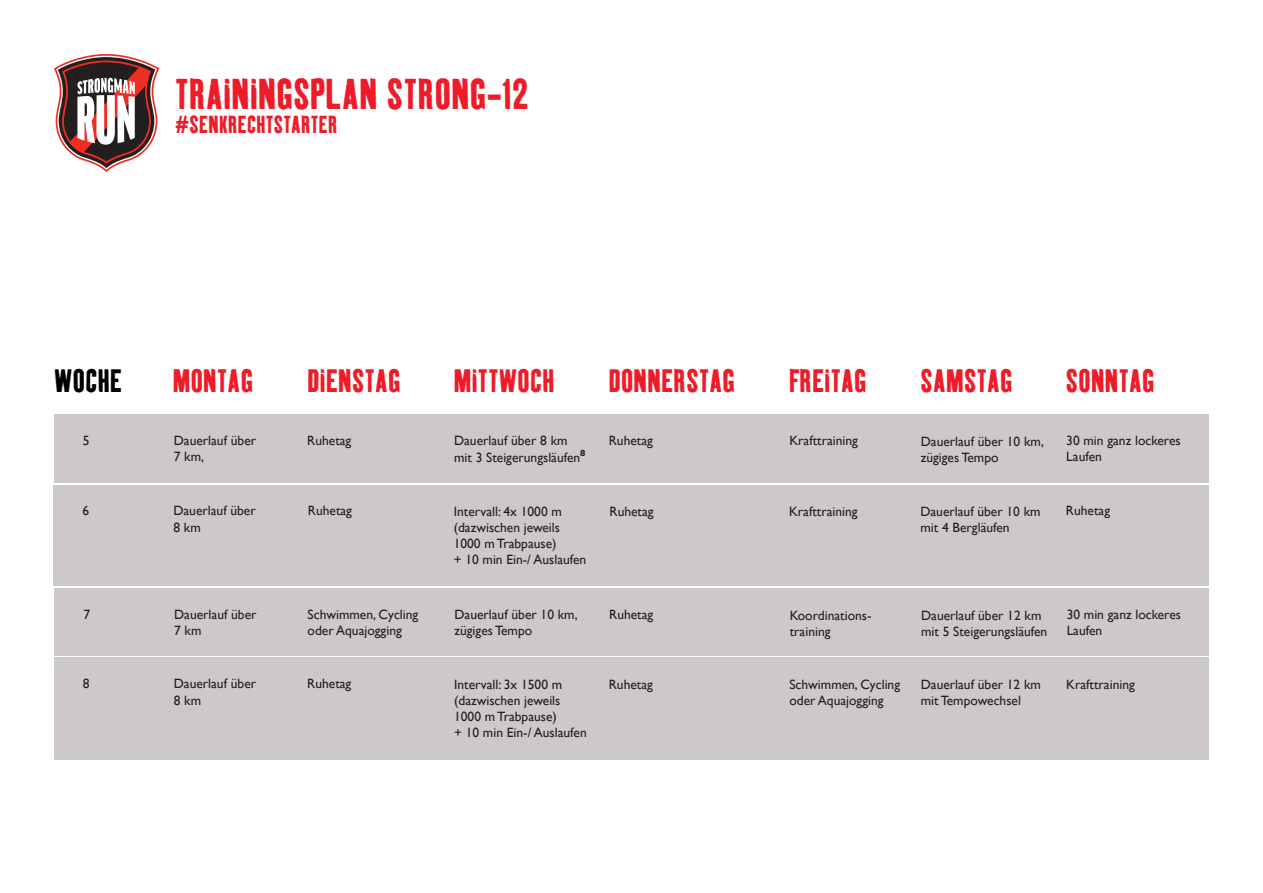
<style>
.page{position:relative;width:1263px;height:893px;background:#fff}
.page>*{position:absolute;margin:0;border:0;box-sizing:border-box;transform-origin:0 0}
.t1{font:42px "Kipp No 1";letter-spacing:.01em;color:#ee1c28}
.t2{font:31.65px "Kipp No 1";letter-spacing:.01em;color:#ee1c28}
.t3{font:31.65px "Kipp No 1";letter-spacing:.01em;color:#000}
.t4{font:24px "Kipp No 1";letter-spacing:.01em;color:#ee1c28}
.t5{font:13.5px/16.2px "Gill Sans";color:#231f20}
</style>
<div class="page">
<svg style="left:54px;top:54px;width:105px;height:118px"></svg>
<div style="left:54px;top:485px;width:1155px;height:101px;background:#cdc9c8"></div>
<div style="left:54px;top:414px;width:1155px;height:69px;background:#cdc9c8"></div>
<div style="left:54px;top:588px;width:1154px;height:67px;background:#cdc9c8"></div>
<div style="left:54px;top:657px;width:1154px;height:102px;background:#cdc9c8"></div>
<h1 class="t1" style="left:175px;top:69px;width:355px">TRAININGSPLAN STRONG-12</h1>
<h3 class="t4" style="left:175px;top:110px;width:164px">#SENKRECHTSTARTER</h3>
<h2 class="t3" style="left:54px;top:362px;width:69px">WOCHE</h2>
<h2 class="t2" style="left:173px;top:362px;width:82px">MONTAG</h2>
<h2 class="t2" style="left:307px;top:362px;width:95px">DIENSTAG</h2>
<h2 class="t2" style="left:454px;top:362px;width:102px">MITTWOCH</h2>
<h2 class="t2" style="left:609px;top:362px;width:128px">DONNERSTAG</h2>
<h2 class="t2" style="left:789px;top:362px;width:79px">FREITAG</h2>
<h2 class="t2" style="left:920px;top:362px;width:94px">SAMSTAG</h2>
<h2 class="t2" style="left:1066px;top:362px;width:90px">SONNTAG</h2>
<p class="t5" style="left:174px;top:432px;width:84px">Dauerlauf über<br>7 km,</p>
<p class="t5" style="left:83px;top:432px;width:8px">5</p>
<p class="t5" style="left:307px;top:432px;width:46px">Ruhetag</p>
<p class="t5" style="left:454px;top:433px;width:133px">Dauerlauf über 8 km mit 3 Steigerungsläufen<sup>8</sup></p>
<p class="t5" style="left:609px;top:433px;width:46px">Ruhetag</p>
<p class="t5" style="left:789px;top:432px;width:70px">Krafttraining</p>
<p class="t5" style="left:921px;top:433px;width:125px">Dauerlauf über 10 km, zügiges Tempo</p>
<p class="t5" style="left:1066px;top:432px;width:116px">30 min ganz lockeres<br>Laufen</p>
<p class="t5" style="left:83px;top:503px;width:8px">6</p>
<p class="t5" style="left:308px;top:503px;width:46px">Ruhetag</p>
<p class="t5" style="left:454px;top:503px;width:134px">Intervall: 4x 1000 m (dazwischen jeweils<br>1000 m Trabpause)<br>+ 10 min Ein-/ Auslaufen</p>
<p class="t5" style="left:609px;top:503px;width:46px">Ruhetag</p>
<p class="t5" style="left:789px;top:503px;width:70px">Krafttraining</p>
<p class="t5" style="left:920px;top:503px;width:122px">Dauerlauf über 10 km mit 4 Bergläufen</p>
<p class="t5" style="left:1066px;top:503px;width:46px">Ruhetag</p>
<p class="t5" style="left:173px;top:503px;width:84px">Dauerlauf über<br>8 km</p>
<p class="t5" style="left:83px;top:606px;width:8px">7</p>
<p class="t5" style="left:308px;top:606px;width:112px">Schwimmen, Cycling oder Aquajogging</p>
<p class="t5" style="left:454px;top:606px;width:125px">Dauerlauf über 10 km, zügiges Tempo</p>
<p class="t5" style="left:609px;top:606px;width:46px">Ruhetag</p>
<p class="t5" style="left:790px;top:607px;width:83px">Koordinations&shy;training</p>
<p class="t5" style="left:921px;top:607px;width:128px">Dauerlauf über 12 km mit 5 Steigerungsläufen</p>
<p class="t5" style="left:1067px;top:606px;width:116px">30 min ganz lockeres<br>Laufen</p>
<p class="t5" style="left:174px;top:606px;width:84px">Dauerlauf über<br>7 km</p>
<p class="t5" style="left:83px;top:676px;width:8px">8</p>
<p class="t5" style="left:307px;top:676px;width:46px">Ruhetag</p>
<p class="t5" style="left:454px;top:676px;width:134px">Intervall: 3x 1500 m (dazwischen jeweils<br>1000 m Trabpause)<br>+ 10 min Ein-/ Auslaufen</p>
<p class="t5" style="left:609px;top:676px;width:46px">Ruhetag</p>
<p class="t5" style="left:789px;top:676px;width:112px">Schwimmen, Cycling oder Aquajogging</p>
<p class="t5" style="left:921px;top:676px;width:122px">Dauerlauf über 12 km mit Tempowechsel</p>
<p class="t5" style="left:1066px;top:676px;width:70px">Krafttraining</p>
<p class="t5" style="left:174px;top:676px;width:84px">Dauerlauf über<br>8 km</p>
</div>
